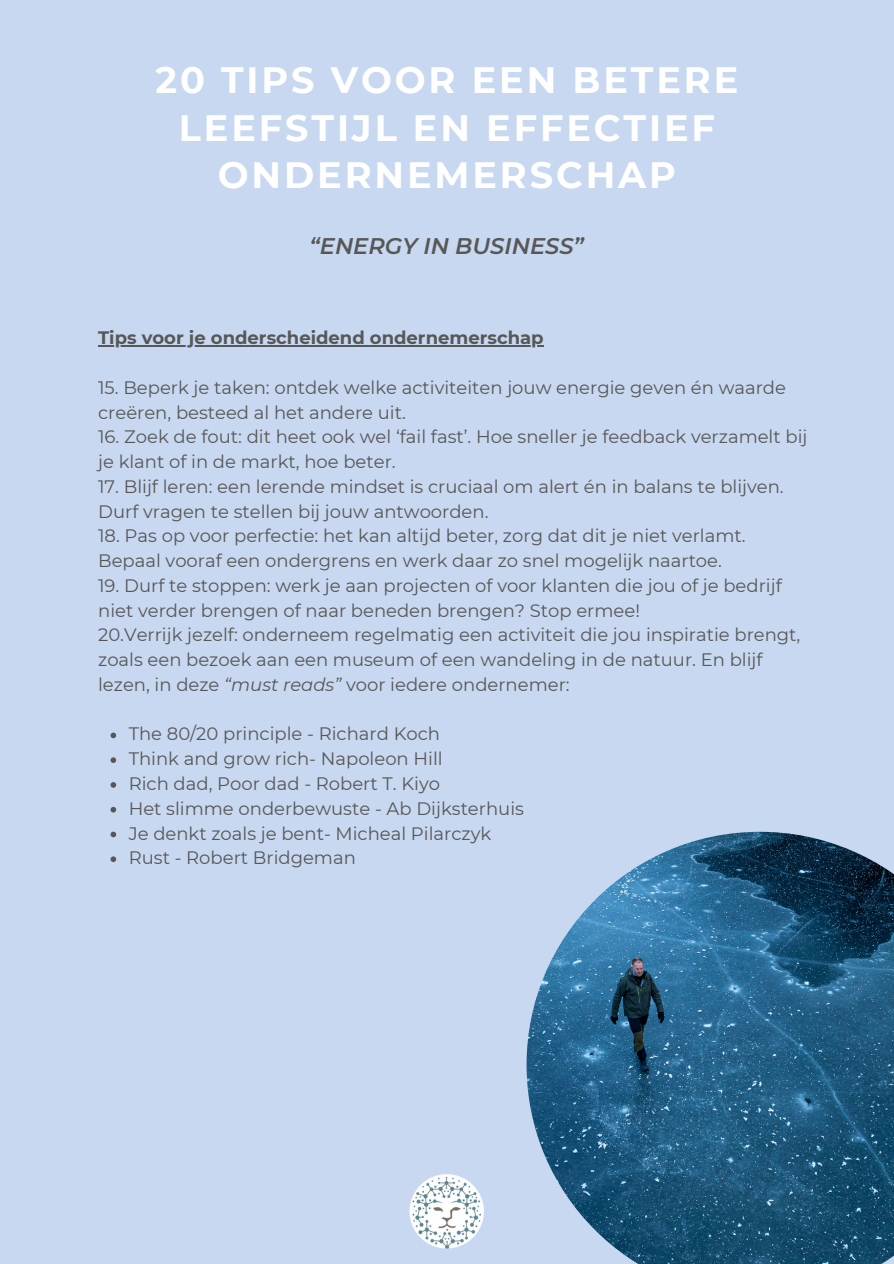
<style>
.page{position:relative;width:894px;height:1264px;background:#fff}
.page>*{position:absolute;margin:0;border:0;box-sizing:border-box;transform-origin:0 0}
.t1{font:700 36.6px/47.2px "Montserrat";letter-spacing:.08em;color:#fff;text-align:center}
.t2{font:italic 600 22.65px "Montserrat";color:#575757}
.t3{font:18px/24.8px "Montserrat";color:#575757}
.t4{font:700 18px "Montserrat";color:#575757}
.s1{font-style:italic}
</style>
<div class="page">
<div style="left:0;top:0;width:893px;height:1263px;background:#c7d8f0"></div>
<img style="left:526px;top:831px;width:367px;height:432px">
<hr style="left:98px;top:345px;width:445px;height:1px;background:#575757">
<svg style="left:110px;top:732px;width:6px;height:6px"></svg>
<svg style="left:110px;top:757px;width:6px;height:6px"></svg>
<svg style="left:110px;top:782px;width:6px;height:5px"></svg>
<svg style="left:110px;top:807px;width:6px;height:5px"></svg>
<svg style="left:110px;top:831px;width:6px;height:6px"></svg>
<svg style="left:110px;top:856px;width:6px;height:6px"></svg>
<img style="left:409px;top:1174px;width:75px;height:74px;border-radius:50%">
<p class="t1" style="left:155px;top:56px;width:584px">20 TIPS VOOR EEN BETERE<br>LEEFSTIJL EN EFFECTIEF<br>ONDERNEMERSCHAP</p>
<p class="t2" style="left:309px;top:232px;width:276px">“ENERGY IN BUSINESS”</p>
<h2 class="t4" style="left:98px;top:327px;width:447px">Tips voor je onderscheidend ondernemerschap</h2>
<h3 class="t3" style="left:98px;top:375px;width:689px">15. Beperk je taken: ontdek welke activiteiten jouw energie geven én waarde creëren, besteed al het andere uit.</h3>
<p class="t3" style="left:98px;top:424px;width:710px">16. Zoek de fout: dit heet ook wel ‘fail fast’. Hoe sneller je feedback verzamelt bij je klant of in de markt, hoe beter.</p>
<p class="t3" style="left:98px;top:474px;width:687px">17. Blijf leren: een lerende mindset is cruciaal om alert én in balans te blijven.<br>Durf vragen te stellen bij jouw antwoorden.</p>
<p class="t3" style="left:98px;top:523px;width:648px">18. Pas op voor perfectie: het kan altijd beter, zorg dat dit je niet verlamt.<br>Bepaal vooraf een ondergrens en werk daar zo snel mogelijk naartoe.</p>
<p class="t3" style="left:98px;top:573px;width:685px">19. Durf te stoppen: werk je aan projecten of voor klanten die jou of je bedrijf niet verder brengen of naar beneden brengen? Stop ermee!</p>
<p class="t3" style="left:98px;top:622px;width:703px">20.Verrijk jezelf: onderneem regelmatig een activiteit die jou inspiratie brengt, zoals een bezoek aan een museum of een wandeling in de natuur. En blijf lezen, in deze <span class="s1">“must reads”</span> voor iedere ondernemer:</p>
<p class="t3" style="left:129px;top:721px;width:313px">The 80/20 principle - Richard Koch</p>
<p class="t3" style="left:129px;top:746px;width:315px">Think and grow rich- Napoleon Hill</p>
<p class="t3" style="left:129px;top:771px;width:313px">Rich dad, Poor dad - Robert T. Kiyo</p>
<p class="t3" style="left:129px;top:796px;width:396px">Het slimme onderbewuste - Ab Dijksterhuis</p>
<p class="t3" style="left:129px;top:820px;width:364px">Je denkt zoals je bent- Micheal Pilarczyk</p>
<p class="t3" style="left:129px;top:845px;width:228px">Rust - Robert Bridgeman</p>
</div>
